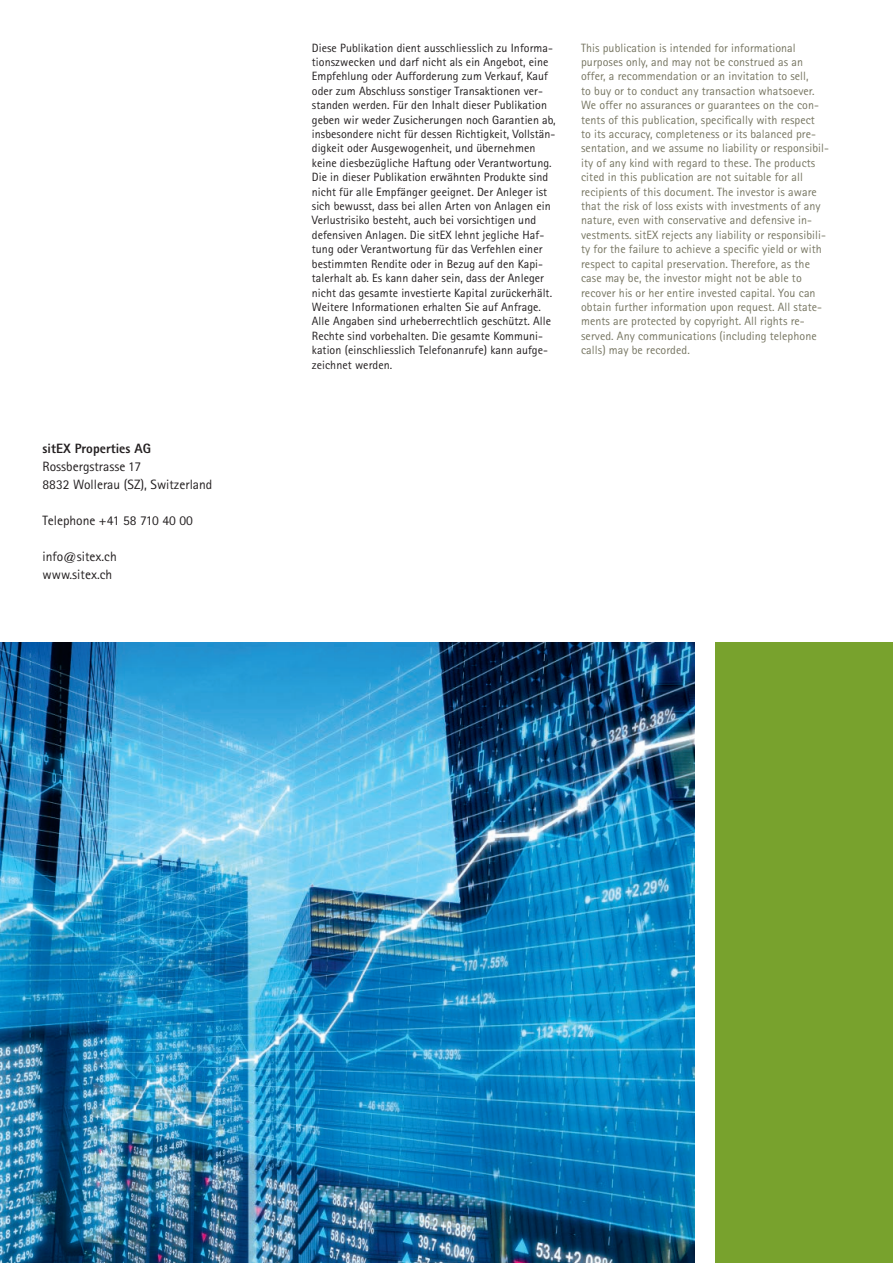
<style>
.page{position:relative;width:893px;height:1263px;background:#fff}
.page>*{position:absolute;margin:0;border:0;box-sizing:border-box;transform-origin:0 0}
.t1{font:13.5px/18px "Rotis Sans Serif";color:#231f20}
.t2{font:800 13.5px "Rotis Sans Serif";color:#231f20}
.t3{font:12px/14.4px "Rotis Sans Serif";letter-spacing:.005em;color:#231f20}
.t4{font:12px/14.4px "Rotis Sans Serif";letter-spacing:.005em;color:#767561}
</style>
<div class="page">
<img style="left:0;top:642px;width:694px;height:621px">
<div style="left:716px;top:642px;width:177px;height:621px;background:#78a22d"></div>
<p class="t2" style="left:43px;top:440px;width:110px">sitEX Properties AG</p>
<p class="t1" style="left:43px;top:457px;width:171px">Rossbergstrasse 17<br>8832 Wollerau (SZ), Switzerland</p>
<p class="t1" style="left:43px;top:511px;width:152px">Telephone +41 58 710 40 00</p>
<p class="t1" style="left:43px;top:547px;width:76px">info@sitex.ch www.sitex.ch</p>
<p class="t3" style="left:312px;top:40px;width:245px">Diese Publikation dient ausschliesslich zu Informa&shy;tionszwecken und darf nicht als ein Angebot, eine Empfehlung oder Aufforderung zum Verkauf, Kauf oder zum Abschluss sonstiger Transaktionen ver&shy;standen werden. Für den Inhalt dieser Publikation geben wir weder Zusicherungen noch Garantien ab, insbesondere nicht für dessen Richtigkeit, Vollstän&shy;digkeit oder Ausgewogenheit, und übernehmen keine diesbezügliche Haftung oder Verantwortung.<br>Die in dieser Publikation erwähnten Produkte sind nicht für alle Empfänger geeignet. Der Anleger ist sich bewusst, dass bei allen Arten von Anlagen ein Verlustrisiko besteht, auch bei vorsichtigen und defensiven Anlagen. Die sitEX lehnt jegliche Haf&shy;tung oder Verantwortung für das Verfehlen einer bestimmten Rendite oder in Bezug auf den Kapi&shy;talerhalt ab. Es kann daher sein, dass der Anleger nicht das gesamte investierte Kapital zurückerhält.<br>Weitere Informationen erhalten Sie auf Anfrage.<br>Alle Angaben sind urheberrechtlich geschützt. Alle Rechte sind vorbehalten. Die gesamte Kommuni&shy;kation (einschliesslich Telefonanrufe) kann aufge&shy;zeichnet werden.</p>
<p class="t4" style="left:581px;top:40px;width:249px">This publication is intended for informational purposes only, and may not be construed as an offer, a recommendation or an invitation to sell,<br>to buy or to conduct any transaction whatsoever.<br>We offer no assurances or guarantees on the con&shy;tents of this publication, specifically with respect<br>to its accuracy, completeness or its balanced pre&shy;sentation, and we assume no liability or responsibil&shy;ity of any kind with regard to these. The products cited in this publication are not suitable for all recipients of this document. The investor is aware that the risk of loss exists with investments of any nature, even with conservative and defensive in&shy;vestments. sitEX rejects any liability or responsibili&shy;ty for the failure to achieve a specific yield or with respect to capital preservation. Therefore, as the case may be, the investor might not be able to recover his or her entire invested capital. You can obtain further information upon request. All state&shy;ments are protected by copyright. All rights re&shy;served. Any communications (including telephone calls) may be recorded.</p>
</div>
